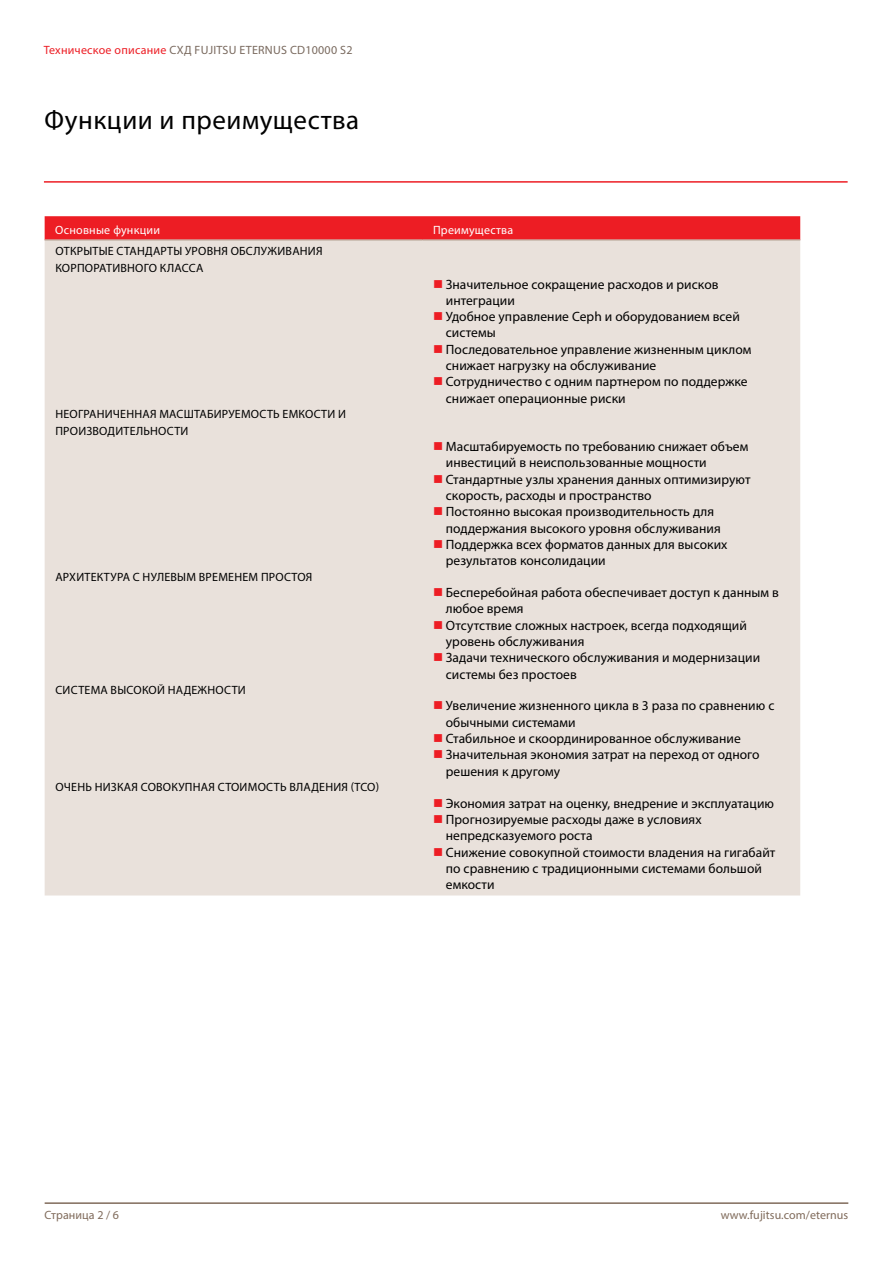
<style>
.page{position:relative;width:893px;height:1263px;background:#fff}
.page>*{position:absolute;margin:0;border:0;box-sizing:border-box;transform-origin:0 0}
.t1{font:27px "Myriad Pro";letter-spacing:.02em;color:#000}
.t2{font:13.5px/16.4px "Myriad Pro";letter-spacing:.005em;color:#000}
.t3{font:12px/16.5px "Myriad Pro";letter-spacing:.02em;color:#000}
.t4{font:12px "Myriad Pro";letter-spacing:.02em;color:#79695e}
.t5{font:12px "Myriad Pro";letter-spacing:.005em;color:#806b5b}
.t6{font:12px "Myriad Pro";letter-spacing:.02em;color:#fff}
.s1{color:#ed1d24}
</style>
<div class="page">
<hr style="left:45px;top:1202px;width:803px;height:2px;background:#806b5b">
<div style="left:45px;top:216px;width:755px;height:23px;background:#ed1d24"></div>
<div style="left:45px;top:241px;width:755px;height:654px;background:#e9e1db"></div>
<hr style="left:45px;top:239px;width:377px;height:2px;background:#c9bbb0">
<hr style="left:422px;top:239px;width:378px;height:2px;background:#c9bbb0">
<hr style="left:44px;top:181px;width:804px;height:2px;background:#ed1d24">
<svg style="left:434px;top:280px;width:8px;height:7px"></svg>
<svg style="left:434px;top:312px;width:8px;height:8px"></svg>
<svg style="left:434px;top:345px;width:8px;height:8px"></svg>
<svg style="left:434px;top:377px;width:8px;height:8px"></svg>
<svg style="left:434px;top:442px;width:8px;height:8px"></svg>
<svg style="left:434px;top:475px;width:8px;height:8px"></svg>
<svg style="left:434px;top:507px;width:8px;height:8px"></svg>
<svg style="left:434px;top:540px;width:8px;height:8px"></svg>
<svg style="left:434px;top:588px;width:8px;height:8px"></svg>
<svg style="left:434px;top:621px;width:8px;height:8px"></svg>
<svg style="left:434px;top:653px;width:8px;height:8px"></svg>
<svg style="left:434px;top:701px;width:8px;height:8px"></svg>
<svg style="left:434px;top:734px;width:8px;height:8px"></svg>
<svg style="left:434px;top:750px;width:8px;height:8px"></svg>
<svg style="left:434px;top:799px;width:8px;height:8px"></svg>
<svg style="left:434px;top:815px;width:8px;height:8px"></svg>
<svg style="left:434px;top:848px;width:8px;height:7px"></svg>
<p class="t4" style="left:44px;top:43px;width:310px"><span class="s1">Техническое описание</span> СХД FUJITSU ETERNUS CD10000 S2</p>
<h1 class="t1" style="left:45px;top:103px;width:316px">Функции и преимущества</h1>
<p class="t6" style="left:55px;top:222px;width:106px">Основные функции</p>
<p class="t6" style="left:433px;top:222px;width:82px">Преимущества</p>
<p class="t3" style="left:55px;top:243px;width:269px">ОТКРЫТЫЕ СТАНДАРТЫ УРОВНЯ ОБСЛУЖИВАНИЯ<br>КОРПОРАТИВНОГО КЛАССА</p>
<p class="t2" style="left:446px;top:276px;width:307px">Значительное сокращение расходов и рисков интеграции<br>Удобное управление Ceph и оборудованием всей системы<br>Последовательное управление жизненным циклом снижает нагрузку на обслуживание Сотрудничество с одним партнером по поддержке снижает операционные риски</p>
<p class="t3" style="left:55px;top:406px;width:292px">НЕОГРАНИЧЕННАЯ МАСШТАБИРУЕМОСТЬ ЕМКОСТИ И<br>ПРОИЗВОДИТЕЛЬНОСТИ</p>
<p class="t2" style="left:446px;top:438px;width:306px">Масштабируемость по требованию снижает объем инвестиций в неиспользованные мощности Стандартные узлы хранения данных оптимизируют скорость, расходы и пространство<br>Постоянно высокая производительность для поддержания высокого уровня обслуживания Поддержка всех форматов данных для высоких результатов консолидации</p>
<p class="t3" style="left:55px;top:568px;width:259px">АРХИТЕКТУРА С НУЛЕВЫМ ВРЕМЕНЕМ ПРОСТОЯ</p>
<p class="t2" style="left:446px;top:584px;width:335px">Бесперебойная работа обеспечивает доступ к данным в любое время<br>Отсутствие сложных настроек, всегда подходящий уровень обслуживания<br>Задачи технического обслуживания и модернизации системы без простоев</p>
<p class="t3" style="left:55px;top:681px;width:192px">СИСТЕМА ВЫСОКОЙ НАДЕЖНОСТИ</p>
<p class="t2" style="left:446px;top:697px;width:330px">Увеличение жизненного цикла в 3 раза по сравнению с обычными системами<br>Стабильное и скоординированное обслуживание Значительная экономия затрат на переход от одного решения к другому</p>
<p class="t3" style="left:55px;top:779px;width:325px">ОЧЕНЬ НИЗКАЯ СОВОКУПНАЯ СТОИМОСТЬ ВЛАДЕНИЯ (TCO)</p>
<p class="t2" style="left:446px;top:795px;width:331px">Экономия затрат на оценку, внедрение и эксплуатацию Прогнозируемые расходы даже в условиях непредсказуемого роста<br>Снижение совокупной стоимости владения на гигабайт по сравнению с традиционными системами большой емкости</p>
<p class="t5" style="left:45px;top:1207px;width:76px">Страница 2 / 6</p>
<p class="t5" style="left:721px;top:1207px;width:129px">www.fujitsu.com/eternus</p>
</div>
